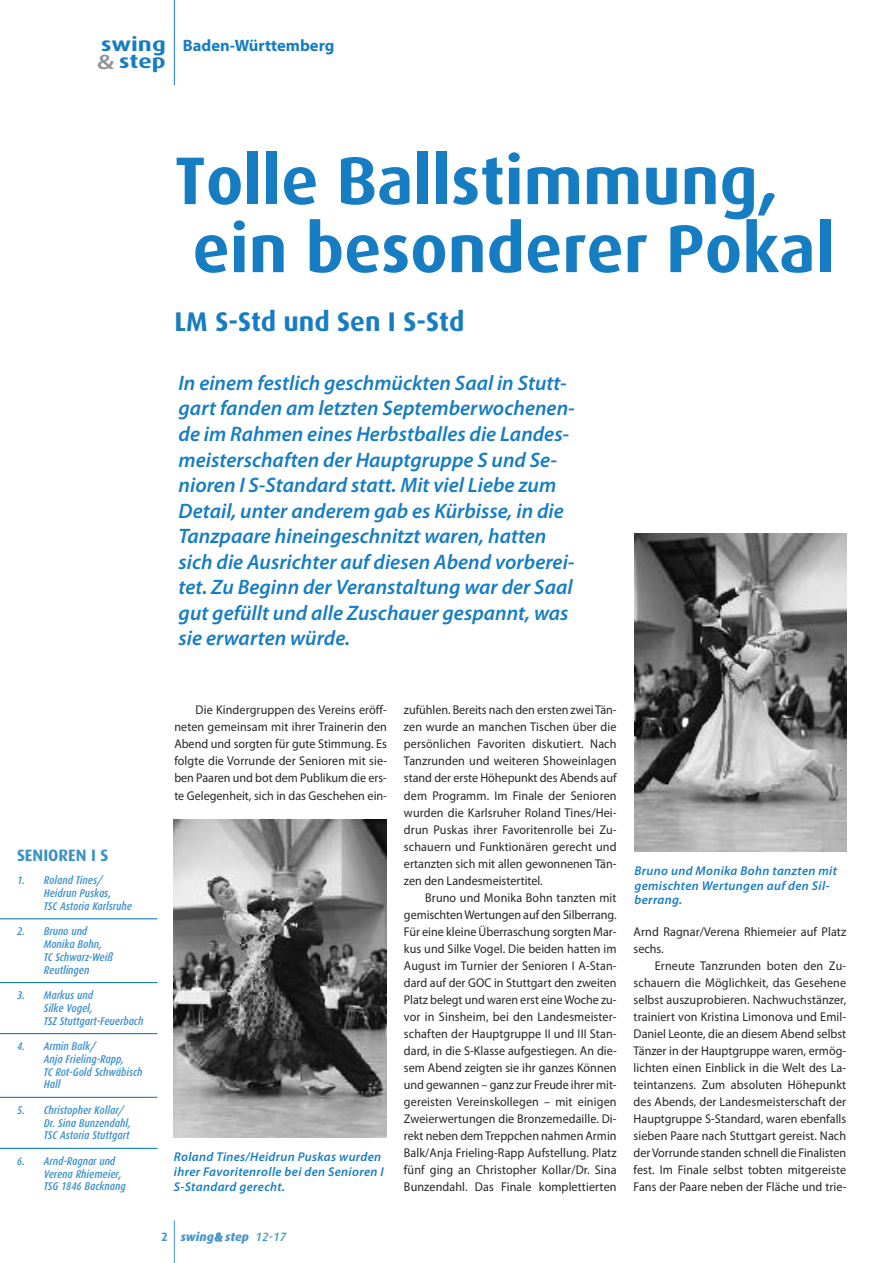
<style>
.page{position:relative;width:893px;height:1263px;background:#fff}
.page>*{position:absolute;margin:0;border:0;box-sizing:border-box;transform-origin:0 0}
.t1{font:700 67.5px/68.1px "Dax";color:#177dc2}
.t2{font:700 27px "Dax";color:#177dc2}
.t3{font:italic 600 21px/25.5px "Myriad Pro";color:#177dc2}
.t4{font:700 19.5px/16.5px "Dax";color:#177dc2;scale:1.25 1}
.t5{font:700 16.5px "Myriad Pro";color:#177dc2}
.t6{font:700 16.5px "Dax";color:#3a90cb}
.t7{font:12.75px/17px "Myriad Pro";letter-spacing:.005em;color:#272526;text-align:justify;scale:.95 1}
.t8{font:italic 600 12.75px/14.9px "Myriad Pro";letter-spacing:.025em;color:#177dc2}
.t9{font:italic 800 12px "Dax";color:#4697ce}
.t10{font:italic 500 11.25px/12.8px "Dax Condensed";color:#3a90cb}
.s1{font-family:"Myriad Pro";font-weight:600;font-size:21px;color:#909295}
.s2{font-weight:700;font-style:normal}
.s3{font-family:"Myriad Pro";font-weight:600}
.s4{font-weight:500}
</style>
<div class="page">
<hr style="left:174px;top:1220px;width:1px;height:43px;background:#4697ce">
<hr style="left:174px;top:0;width:1px;height:85px;background:#177dc2">
<hr style="left:0;top:918px;width:157px;height:1px;background:#177dc2">
<hr style="left:0;top:982px;width:157px;height:1px;background:#177dc2">
<hr style="left:0;top:1033px;width:157px;height:1px;background:#177dc2">
<hr style="left:0;top:1097px;width:157px;height:1px;background:#177dc2">
<hr style="left:0;top:1148px;width:157px;height:1px;background:#177dc2">
<img style="left:174px;top:820px;width:212px;height:318px">
<img style="left:634px;top:533px;width:213px;height:318px">
<h3 class="t4" style="left:97px;top:36px;width:57px">swing <span class="s1">&amp;</span> step</h3>
<p class="t5" style="left:183px;top:39px;width:153px">Baden-Württemberg</p>
<h1 class="t1" style="left:175px;top:147px;width:661px">Tolle Ballstimmung, ein besonderer Pokal</h1>
<h2 class="t2" style="left:175px;top:306px;width:291px">LM S-Std und Sen I S-Std</h2>
<p class="t3" style="left:179px;top:372px;width:398px">In einem festlich geschmückten Saal in Stutt&shy;gart fanden am letzten Septemberwochenen&shy;de im Rahmen eines Herbstballes die Landes&shy;meisterschaften der Hauptgruppe S und Se&shy;nioren I S-Standard statt. Mit viel Liebe zum Detail, unter anderem gab es Kürbisse, in die Tanzpaare hineingeschnitzt waren, hatten sich die Ausrichter auf diesen Abend vorberei&shy;tet. Zu Beginn der Veranstaltung war der Saal gut gefüllt und alle Zuschauer gespannt, was sie erwarten würde.</p>
<p class="t7" style="left:174px;top:703px;width:226px;text-indent:21px">Die Kindergruppen des Vereins eröff&shy;neten gemeinsam mit ihrer Trainerin den Abend und sorgten für gute Stimmung. Es folgte die Vorrunde der Senioren mit sie&shy;ben Paaren und bot dem Publikum die ers&shy;te Gelegenheit, sich in das Geschehen ein-</p>
<p class="t7" style="left:404px;top:703px;width:225px">zufühlen. Bereits nach den ersten zwei Tän&shy;zen wurde an manchen Tischen über die persönlichen Favoriten diskutiert. Nach Tanzrunden und weiteren Showeinlagen stand der erste Höhepunkt des Abends auf dem Programm. Im Finale der Senioren wurden die Karlsruher Roland Tines/Hei&shy;drun Puskas ihrer Favoritenrolle bei Zu&shy;schauern und Funktionären gerecht und ertanzten sich mit allen gewonnenen Tän&shy;zen den Landesmeistertitel.</p>
<p class="t7" style="left:404px;top:890px;width:226px;text-indent:21px">Bruno und Monika Bohn tanzten mit gemischtenWertungen auf den Silberrang.<br>Für eine kleine Überraschung sorgten Mar&shy;kus und Silke Vogel. Die beiden hatten im August im Turnier der Senioren I A-Stan&shy;dard auf der GOC in Stuttgart den zweiten Platz belegt und waren erst eineWoche zu&shy;vor in Sinsheim, bei den Landesmeister&shy;schaften der Hauptgruppe II und III Stan&shy;dard, in die S-Klasse aufgestiegen. An die&shy;sem Abend zeigten sie ihr ganzes Können und gewannen – ganz zur Freude ihrer mit&shy;gereisten Vereinskollegen – mit einigen Zweierwertungen die Bronzemedaille. Di&shy;rekt neben demTreppchen nahmen Armin Balk/Anja Frieling-Rapp Aufstellung. Platz fünf ging an Christopher Kollar/Dr. Sina Bunzendahl. Das Finale komplettierten</p>
<p class="t6" style="left:17px;top:846px;width:93px">SENIOREN I S</p>
<p class="t10" style="left:44px;top:874px;width:90px;text-indent:-27px">1. Roland Tines/<br>Heidrun Puskas,<br>TSC Astoria Karlsruhe</p>
<p class="t10" style="left:44px;top:925px;width:71px;text-indent:-27px">2. Bruno und<br>Monika Bohn,<br>TC Schwarz-Weiß<br>Reutlingen</p>
<p class="t10" style="left:44px;top:989px;width:101px;text-indent:-27px">3. Markus und<br>Silke Vogel,<br>TSZ Stuttgart-Feuerbach</p>
<p class="t10" style="left:44px;top:1040px;width:100px;text-indent:-27px">4. Armin Balk/<br>Anja Frieling-Rapp,<br>TC Rot-Gold Schwäbisch<br>Hall</p>
<p class="t10" style="left:44px;top:1103px;width:89px;text-indent:-27px">5. Christopher Kollar/<br>Dr. Sina Bunzendahl,<br>TSC Astoria Stuttgart</p>
<p class="t10" style="left:44px;top:1154px;width:83px;text-indent:-27px">6. Arnd-Ragnar und<br>Verena Rhiemeier,<br>TSG 1846 Backnang</p>
<p class="t8" style="left:174px;top:1150px;width:211px">Roland Tines/Heidrun Puskas wurden ihrer Favoritenrolle bei den Senioren I<br>S-Standard gerecht.</p>
<p class="t9" style="left:161px;top:1230px;width:127px"><span class="s2">2</span> swing<span class="s3">&amp;</span> step <span class="s4">12-17</span></p>
<p class="t8" style="left:634px;top:864px;width:204px">Bruno und Monika Bohn tanzten mit gemischten Wertungen auf den Sil&shy;berrang.</p>
<p class="t7" style="left:634px;top:924px;width:225px">Arnd Ragnar/Verena Rhiemeier auf Platz sechs.</p>
<p class="t7" style="left:634px;top:958px;width:226px;text-indent:21px">Erneute Tanzrunden boten den Zu&shy;schauern die Möglichkeit, das Gesehene selbst auszuprobieren. Nachwuchstänzer, trainiert von Kristina Limonova und Emil-Daniel Leonte, die an diesem Abend selbst Tänzer in der Hauptgruppe waren, ermög&shy;lichten einen Einblick in die Welt des La&shy;teintanzens. Zum absoluten Höhepunkt des Abends, der Landesmeisterschaft der Hauptgruppe S-Standard, waren ebenfalls sieben Paare nach Stuttgart gereist. Nach derVorrunde standen schnell die Finalisten fest. Im Finale selbst tobten mitgereiste Fans der Paare neben der Fläche und trie-</p>
</div>
